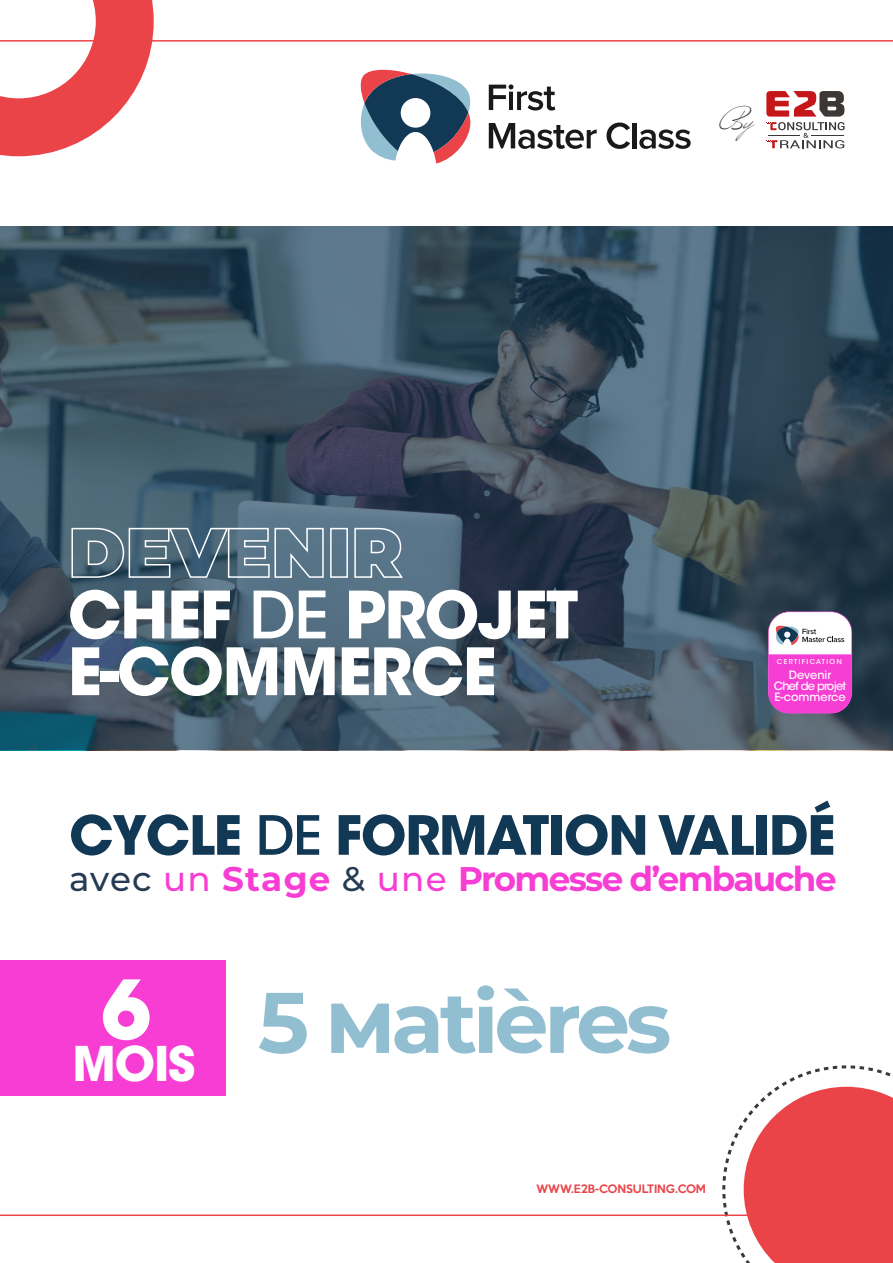
<style>
.page{position:relative;width:893px;height:1263px;background:#fff}
.page>*{position:absolute;margin:0;border:0;box-sizing:border-box;transform-origin:0 0}
.t1{font:700 85.65px "Montserrat";letter-spacing:-.05em;color:#91bed0}
.t2{font:700 64.65px/56.7px "ITC Avant Garde Std";letter-spacing:-.025em;color:#fff}
.t3{font:700 53.55px "ITC Avant Garde Std";letter-spacing:-.025em;color:#113854}
.t4{font:700 47.4px "ITC Avant Garde Std";color:#fff}
.t5{font:700 34.2px "Montserrat";letter-spacing:-.05em;color:#f73dd3}
.t6{font:29.7px "Mr Blaketon";color:#3d3b38}
.t7{font:500 11.4px/10.6px "ITC Avant Garde Std";letter-spacing:-.025em;color:#fff;text-align:center}
.t8{font:500 10.65px "Keep Calm";color:#ea4449}
.t9{font:500 6.75px "ITC Avant Garde Std";letter-spacing:.2em;color:#fff}
.s1{font-weight:500}
.s2{font-weight:500;color:#263b53}
</style>
<div class="page">
<svg style="left:489px;top:84px;width:66px;height:27px"></svg>
<svg style="left:489px;top:123px;width:108px;height:26px"></svg>
<svg style="left:606px;top:122px;width:24px;height:27px"></svg>
<hr style="left:632px;top:123px;width:4px;height:25px;background:#1a1818">
<svg style="left:639px;top:129px;width:52px;height:20px"></svg>
<svg style="left:360px;top:69px;width:111px;height:95px"></svg>
<svg style="left:766px;top:91px;width:79px;height:57px"></svg>
<svg style="left:722px;top:1065px;width:171px;height:198px"></svg>
<svg style="left:0;top:0;width:154px;height:156px"></svg>
<hr style="left:0;top:40px;width:893px;height:2px;background:#ea4449">
<hr style="left:0;top:1214px;width:893px;height:2px;background:#ea4449">
<svg style="left:0;top:226px;width:893px;height:524px;background:#3d5262"></svg>
<svg style="left:71px;top:527px;width:253px;height:51px;background:#657d8d"></svg>
<div style="left:330px;top:528px;width:18px;height:50px;border:2px solid #fff"></div>
<svg style="left:354px;top:527px;width:50px;height:52px;background:#718899"></svg>
<div style="left:0;top:960px;width:225px;height:135px;background:#f73dd3"></div>
<svg style="left:768px;top:611px;width:84px;height:102px"></svg>
<p class="t6" style="left:719px;top:101px;width:34px">By</p>
<h2 class="t2" style="left:68px;top:586px;width:512px">CHEF <span class="s1">DE</span> PROJET<br>E-COMMERCE</h2>
<p class="t9" style="left:777px;top:657px;width:66px">CERTIFICATION</p>
<p class="t7" style="left:774px;top:670px;width:74px">Devenir<br>Chef de projet<br>E-commerce</p>
<h3 class="t3" style="left:69px;top:800px;width:768px">CYCLE <span class="s1">DE</span> FORMATION VALIDÉ</h3>
<p class="t5" style="left:69px;top:854px;width:769px"><span class="s2">avec</span> <span class="s1">un</span> Stage <span class="s2">&amp;</span> <span class="s1">une</span> Promesse d’embauche</p>
<h1 class="t1" style="left:101px;top:961px;width:572px"><sup>6</sup> 5 matières</h1>
<h3 class="t4" style="left:73px;top:1032px;width:124px">MOIS</h3>
<p class="t8" style="left:537px;top:1179px;width:171px">WWW.E2B-CONSULTING.COM</p>
</div>
